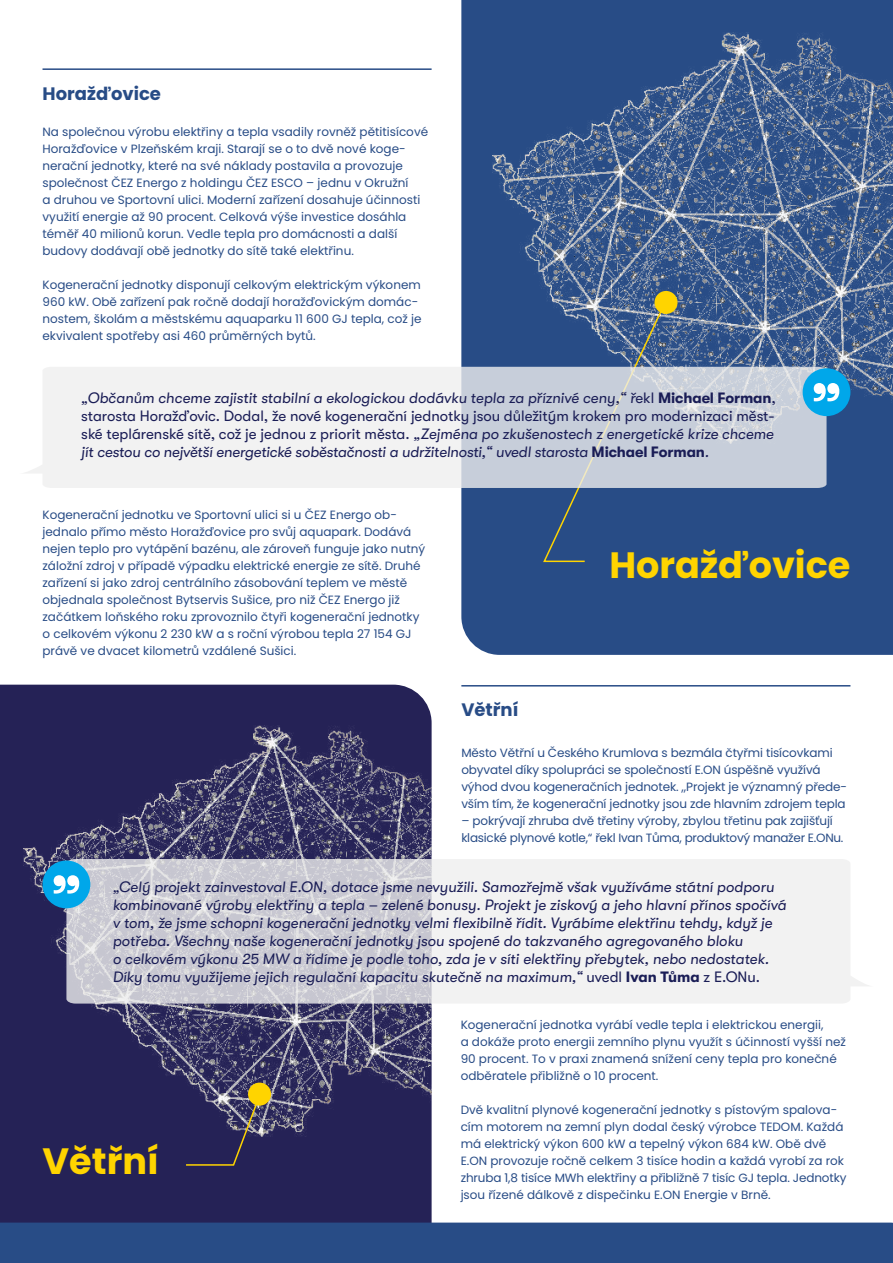
<style>
.page{position:relative;width:893px;height:1263px;background:#fff}
.page>*{position:absolute;margin:0;border:0;box-sizing:border-box;transform-origin:0 0}
.t1{font:700 36.6px "Poppins";color:#ffd400}
.t2{font:700 18px "Poppins";color:#284c86}
.t3{font:italic 15px/18px "GT Walsheim Pro";color:#1a1d56}
.t4{font:12px/17px "Poppins";color:#284c86}
.s1{font-style:normal}
.s2{font-weight:700;font-style:normal}
</style>
<div class="page">
<div style="left:0;top:685px;width:432px;height:537px;background:#252256"></div>
<div style="left:461px;top:0;width:432px;height:655px;background:#284c86"></div>
<div style="left:0;top:1222px;width:893px;height:41px;background:#284c86"></div>
<img style="left:492px;top:33px;width:401px;height:411px">
<div style="left:654px;top:291px;width:23px;height:23px;background:#ffd400;border-radius:50%"></div>
<img style="left:24px;top:725px;width:408px;height:411px">
<div style="left:248px;top:1082px;width:23px;height:24px;background:#ffd400;border-radius:50%"></div>
<svg style="left:185px;top:1095px;width:76px;height:71px;background:#3f3a5c"></svg>
<svg style="left:542px;top:304px;width:123px;height:259px;background:#375787"></svg>
<hr style="left:43px;top:68px;width:389px;height:2px;background:#284c86">
<hr style="left:461px;top:685px;width:389px;height:1px;background:#284c86">
<svg style="left:25px;top:367px;width:801px;height:121px;fill:#f2f2f2"></svg>
<div style="left:803px;top:368px;width:47px;height:48px;background:#00a7ea;border-radius:50%"></div>
<svg style="left:814px;top:383px;width:25px;height:18px"></svg>
<svg style="left:66px;top:859px;width:803px;height:144px;fill:#f2f2f2"></svg>
<div style="left:43px;top:860px;width:47px;height:48px;background:#00a7ea;border-radius:50%"></div>
<svg style="left:54px;top:875px;width:25px;height:18px"></svg>
<h2 class="t2" style="left:43px;top:85px;width:120px">Horažďovice</h2>
<p class="t4" style="left:43px;top:124px;width:387px">Na společnou výrobu elektřiny a tepla vsadily rovněž pětitisícové Horažďovice v Plzeňském kraji. Starají se o to dvě nové koge&shy;nerační jednotky, které na své náklady postavila a provozuje společnost ČEZ Energo z holdingu ČEZ ESCO – jednu v Okružní<br>a druhou ve Sportovní ulici. Moderní zařízení dosahuje účinnosti využití energie až 90 procent. Celková výše investice dosáhla téměř 40 milionů korun. Vedle tepla pro domácnosti a další budovy dodávají obě jednotky do sítě také elektřinu.</p>
<p class="t4" style="left:43px;top:277px;width:381px">Kogenerační jednotky disponují celkovým elektrickým výkonem 960 kW. Obě zařízení pak ročně dodají horažďovickým domác&shy;nostem, školám a městskému aquaparku 11 600 GJ tepla, což je ekvivalent spotřeby asi 460 průměrných bytů.</p>
<p class="t3" style="left:81px;top:389px;width:696px">„Občanům chceme zajistit stabilní a ekologickou dodávku tepla za příznivé ceny,“ ř<span class="s1">ekl</span> <span class="s2">Michael Forman</span><span class="s1">, starosta Horažďovic. Dodal, že nové kogenerační jednotky jsou důležitým krokem pro modernizaci měst&shy;ské teplárenské sítě, což je jednou z priorit města.</span> „Zejména po zkušenostech z energetické krize chceme jít cestou co největší energetické soběstačnosti a udržitelnosti,“ uvedl starosta <span class="s2">Michael Forman</span>.</p>
<p class="t4" style="left:43px;top:506px;width:384px">Kogenerační jednotku ve Sportovní ulici si u ČEZ Energo ob&shy;jednalo přímo město Horažďovice pro svůj aquapark. Dodává nejen teplo pro vytápění bazénu, ale zároveň funguje jako nutný záložní zdroj v případě výpadku elektrické energie ze sítě. Druhé zařízení si jako zdroj centrálního zásobování teplem ve městě objednala společnost Bytservis Sušice, pro niž ČEZ Energo již začátkem loňského roku zprovoznilo čtyři kogenerační jednotky o celkovém výkonu 2 230 kW a s roční výrobou tepla 27 154 GJ právě ve dvacet kilometrů vzdálené Sušici.</p>
<h1 class="t1" style="left:609px;top:548px;width:243px">Horažďovice</h1>
<h2 class="t2" style="left:461px;top:701px;width:59px">Větřní</h2>
<p class="t4" style="left:461px;top:744px;width:387px">Město Větřní u Českého Krumlova s bezmála čtyřmi tisícovkami obyvatel díky spolupráci se společností E.ON úspěšně využívá výhod dvou kogeneračních jednotek. „Projekt je významný přede&shy;vším tím, že kogenerační jednotky jsou zde hlavním zdrojem tepla</p>
<p class="t4" style="left:461px;top:812px;width:384px">– pokrývají zhruba dvě třetiny výroby, zbylou třetinu pak zajišťují klasické plynové kotle,“ řekl Ivan Tůma, produktový manažer E.ONu.</p>
<p class="t3" style="left:113px;top:878px;width:675px">„Celý projekt zainvestoval E.ON, dotace jsme nevyužili. Samozřejmě však využíváme státní podporu kombinované výroby elektřiny a tepla – zelené bonusy. Projekt je ziskový a jeho hlavní přínos spočívá v tom, že jsme schopni kogenerační jednotky velmi 昀氀exibilně řídit. Vyrábíme elektřinu tehdy, když je potřeba. Všechny naše kogenerační jednotky jsou spojené do takzvaného agregovaného bloku<br>o celkovém výkonu 25 MW a řídíme je podle toho, zda je v síti elektřiny přebytek, nebo nedostatek.<br>Díky tomu využijeme jejich regulační kapacitu skutečně na maximum,“ <span class="s1">uvedl</span> <span class="s2">Ivan Tůma</span> <span class="s1">z E.ONu.</span></p>
<p class="t4" style="left:461px;top:1017px;width:387px">Kogenerační jednotka vyrábí vedle tepla i elektrickou energii,<br>a dokáže proto energii zemního plynu využít s účinností vyšší než 90 procent. To v praxi znamená snížení ceny tepla pro konečné odběratele přibližně o 10 procent.</p>
<p class="t4" style="left:461px;top:1102px;width:387px">Dvě kvalitní plynové kogenerační jednotky s pístovým spalova&shy;cím motorem na zemní plyn dodal český výrobce TEDOM. Každá má elektrický výkon 600 kW a tepelný výkon 684 kW. Obě dvě E.ON provozuje ročně celkem 3 tisíce hodin a každá vyrobí za rok zhruba 1,8 tisíce MWh elektřiny a přibližně 7 tisíc GJ tepla. Jednotky jsou řízené dálkově z dispečinku E.ON Energie v Brně.</p>
<h1 class="t1" style="left:43px;top:1143px;width:118px">Větřní</h1>
</div>
